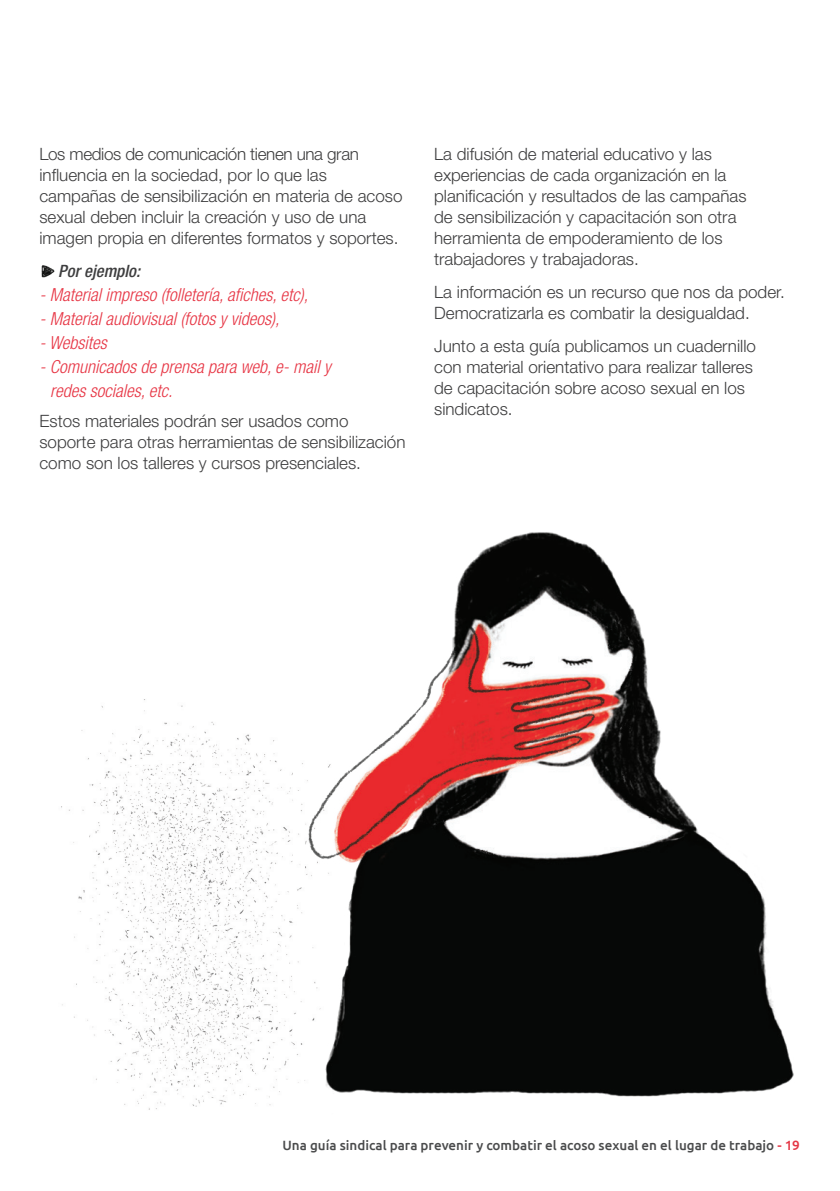
<style>
.page{position:relative;width:840px;height:1191px;background:#fff}
.page>*{position:absolute;margin:0;border:0;box-sizing:border-box;transform-origin:0 0}
.t1{font:italic 300 condensed 18px/24px "Helvetica Neue LT Std";color:#e73645}
.t2{font:300 17px/21px "Helvetica Neue LT Pro";color:#3e3e3f}
.t3{font:italic 500 condensed 17px "Helvetica Neue LT Pro";color:#3e3e3f}
.t4{font:500 13.4px "Ubuntu";color:#4b4c4d}
.s1{color:#e43745}
</style>
<div class="page">
<img style="left:353px;top:532px;width:441px;height:565px">
<img style="left:61px;top:699px;width:292px;height:411px">
<img style="left:41px;top:265px;width:14px;height:13px">
<p class="t2" style="left:39px;top:143px;width:364px">Los medios de comunicación tienen una gran influencia en la sociedad, por lo que las campañas de sensibilización en materia de acoso sexual deben incluir la creación y uso de una imagen propia en diferentes formatos y soportes.</p>
<p class="t3" style="left:58px;top:261px;width:83px">Por ejemplo:</p>
<p class="t1" style="left:39px;top:283px;width:270px">- Material impreso (folletería, afiches, etc),</p>
<p class="t1" style="left:39px;top:307px;width:241px">- Material audiovisual (fotos y videos),</p>
<p class="t1" style="left:39px;top:331px;width:69px">- Websites</p>
<p class="t1" style="left:50px;top:355px;width:282px;text-indent:-11px">- Comunicados de prensa para web, e- mail y redes sociales, etc.</p>
<p class="t2" style="left:39px;top:410px;width:367px">Estos materiales podrán ser usados como soporte para otras herramientas de sensibilización como son los talleres y cursos presenciales.</p>
<p class="t2" style="left:434px;top:143px;width:314px">La difusión de material educativo y las experiencias de cada organización en la planificación y resultados de las campañas de sensibilización y capacitación son otra herramienta de empoderamiento de los trabajadores y trabajadoras.</p>
<p class="t2" style="left:434px;top:281px;width:352px">La información es un recurso que nos da poder.<br>Democratizarla es combatir la desigualdad.</p>
<p class="t2" style="left:434px;top:335px;width:323px">Junto a esta guía publicamos un cuadernillo con material orientativo para realizar talleres de capacitación sobre acoso sexual en los sindicatos.</p>
<p class="t4" style="left:282px;top:1136px;width:518px">Una guía sindical para prevenir y combatir el acoso sexual en el lugar de trabajo <span class="s1">- 19</span></p>
</div>
